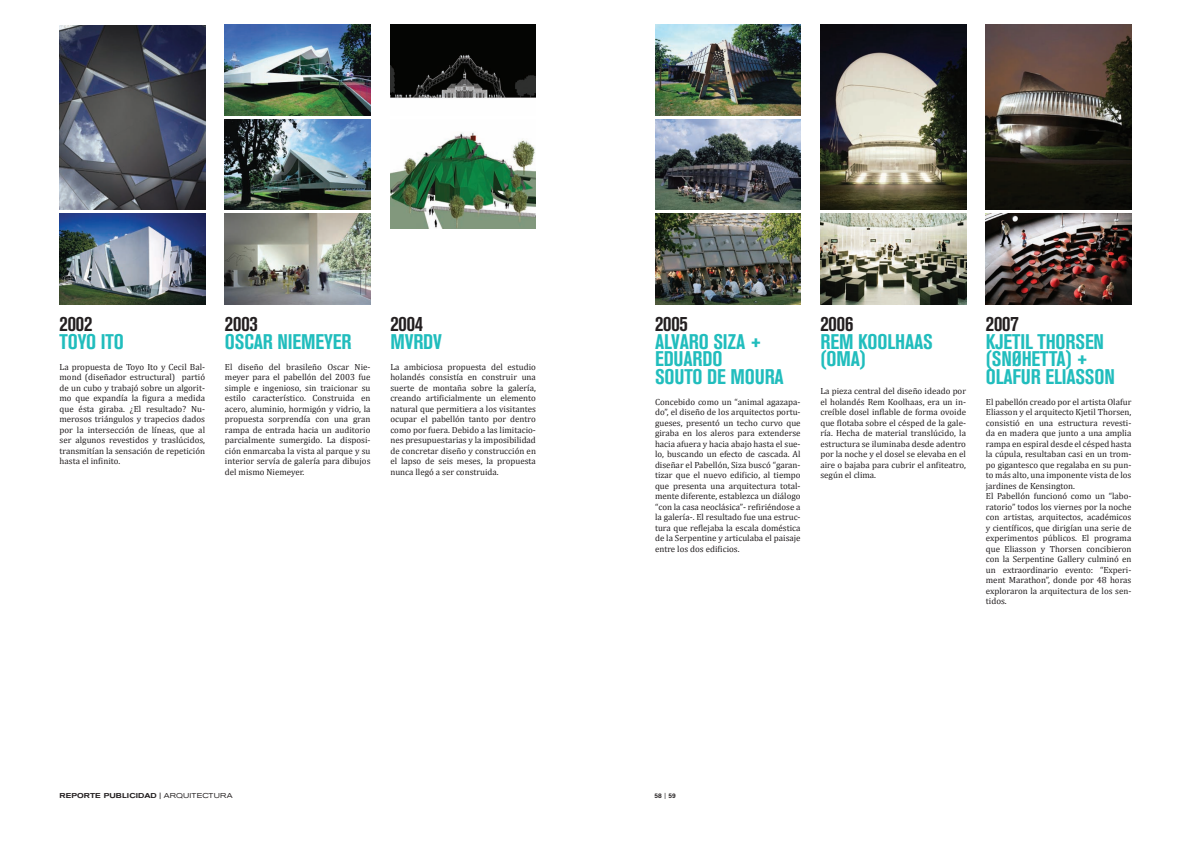
<style>
.page{position:relative;width:1191px;height:844px;background:#fff}
.page>*{position:absolute;margin:0;border:0;box-sizing:border-box;transform-origin:0 0}
.t1{font:21px/17.5px "Akzidenz Grotesk BQ Bd Cnd Alt";letter-spacing:-.005em;color:#21bdbd}
.t2{font:21px "Akzidenz Grotesk BQ Bd Cnd Alt";letter-spacing:-.005em;color:#231f20}
.t3{font:8.92px/10.5px "Cambria";color:#231f20;text-align:justify}
.t4{font:500 expanded 7px "Akzidenz Grotesk BQ";letter-spacing:.02em;color:#231f20}
.t5{font:500 6.56px "Akzidenz Grotesk BQ";color:#231f20}
.s1{font-weight:400}
</style>
<div class="page">
<img style="left:225px;top:25px;width:145px;height:90px">
<img style="left:390px;top:25px;width:146px;height:74px">
<img style="left:225px;top:120px;width:145px;height:90px">
<img style="left:390px;top:132px;width:146px;height:96px">
<img style="left:60px;top:25px;width:145px;height:185px">
<img style="left:225px;top:214px;width:145px;height:90px">
<img style="left:60px;top:214px;width:145px;height:90px">
<img style="left:655px;top:25px;width:145px;height:90px">
<img style="left:820px;top:25px;width:146px;height:185px">
<img style="left:655px;top:120px;width:145px;height:90px">
<img style="left:655px;top:214px;width:145px;height:90px">
<img style="left:820px;top:214px;width:146px;height:90px">
<img style="left:986px;top:25px;width:145px;height:185px">
<img style="left:986px;top:214px;width:145px;height:90px">
<h1 class="t2" style="left:60px;top:312px;width:34px">2002</h1>
<h1 class="t1" style="left:60px;top:332px;width:66px">TOYO ITO</h1>
<p class="t3" style="left:60px;top:361px;width:147px">La propuesta de Toyo Ito y Cecil Bal&shy;mond (diseñador estructural) partió de un cubo y trabajó sobre un algorit&shy;mo que expandía la figura a medida que ésta giraba. ¿El resultado? Nu&shy;merosos triángulos y trapecios dados por la intersección de líneas, que al ser algunos revestidos y traslúcidos, transmitían la sensación de repetición hasta el infinito.</p>
<h1 class="t2" style="left:225px;top:312px;width:34px">2003</h1>
<h1 class="t1" style="left:225px;top:332px;width:128px">OSCAR NIEMEYER</h1>
<p class="t3" style="left:225px;top:361px;width:147px">El diseño del brasileño Oscar Nie&shy;meyer para el pabellón del 2003 fue simple e ingenioso, sin traicionar su estilo característico. Construida en acero, aluminio, hormigón y vidrio, la propuesta sorprendía con una gran rampa de entrada hacia un auditorio parcialmente sumergido. La disposi&shy;ción enmarcaba la vista al parque y su interior servía de galería para dibujos del mismo Niemeyer.</p>
<h1 class="t2" style="left:390px;top:312px;width:34px">2004</h1>
<h1 class="t1" style="left:390px;top:332px;width:53px">MVRDV</h1>
<p class="t3" style="left:390px;top:361px;width:147px">La ambiciosa propuesta del estudio holandés consistía en construir una suerte de montaña sobre la galería, creando artificialmente un elemento natural que permitiera a los visitantes ocupar el pabellón tanto por dentro como por fuera. Debido a las limitacio&shy;nes presupuestarias y la imposibilidad de concretar diseño y construcción en el lapso de seis meses, la propuesta nunca llegó a ser construida.</p>
<h1 class="t2" style="left:655px;top:312px;width:34px">2005</h1>
<h1 class="t1" style="left:655px;top:332px;width:130px">ALVARO SIZA +<br>EDUARDO<br>SOUTO DE MOURA</h1>
<p class="t3" style="left:655px;top:396px;width:147px">Concebido como un “animal agazapa&shy;do”, el diseño de los arquitectos portu&shy;gueses, presentó un techo curvo que giraba en los aleros para extenderse hacia afuera y hacia abajo hasta el sue&shy;lo, buscando un efecto de cascada. Al diseñar el Pabellón, Siza buscó “garan&shy;tizar que el nuevo edificio, al tiempo que presenta una arquitectura total&shy;mente diferente, establezca un diálogo “con la casa neoclásica”- refiriéndose a la galería-. El resultado fue una estruc&shy;tura que reflejaba la escala doméstica de la Serpentine y articulaba el paisaje entre los dos edificios.</p>
<h1 class="t2" style="left:820px;top:312px;width:34px">2006</h1>
<h1 class="t1" style="left:820px;top:332px;width:114px">REM KOOLHAAS (OMA)</h1>
<p class="t3" style="left:820px;top:386px;width:147px">La pieza central del diseño ideado por el holandés Rem Koolhaas, era un in&shy;creíble dosel inflable de forma ovoide que flotaba sobre el césped de la gale&shy;ría. Hecha de material translúcido, la estructura se iluminaba desde adentro por la noche y el dosel se elevaba en el aire o bajaba para cubrir el anfiteatro, según el clima.</p>
<h1 class="t2" style="left:986px;top:312px;width:34px">2007</h1>
<h1 class="t1" style="left:986px;top:332px;width:131px">KJETIL THORSEN (SNØHETTA) +<br>OLAFUR ELIASSON</h1>
<p class="t3" style="left:986px;top:396px;width:147px;text-align:left">El pabellón creado por el artista Olafur Eliasson y el arquitecto Kjetil Thorsen, consistió en una estructura revesti&shy;da en madera que junto a una amplia rampa en espiral desde el césped hasta la cúpula, resultaban casi en un trom&shy;po gigantesco que regalaba en su pun&shy;to más alto, una imponente vista de los jardines de Kensington.<br>El Pabellón funcionó como un “labo&shy;ratorio” todos los viernes por la noche con artistas, arquitectos, académicos y científicos, que dirigían una serie de experimentos públicos. El programa que Eliasson y Thorsen concibieron con la Serpentine Gallery culminó en un extraordinario evento: “Experi&shy;ment Marathon”, donde por 48 horas exploraron la arquitectura de los sen&shy;tidos.</p>
<p class="t4" style="left:60px;top:791px;width:175px">REPORTE PUBLICIDAD <span class="s1">| ARQUITECTURA</span></p>
<p class="t5" style="left:654px;top:791px;width:23px">58 <span class="s1">|</span> 59</p>
</div>
